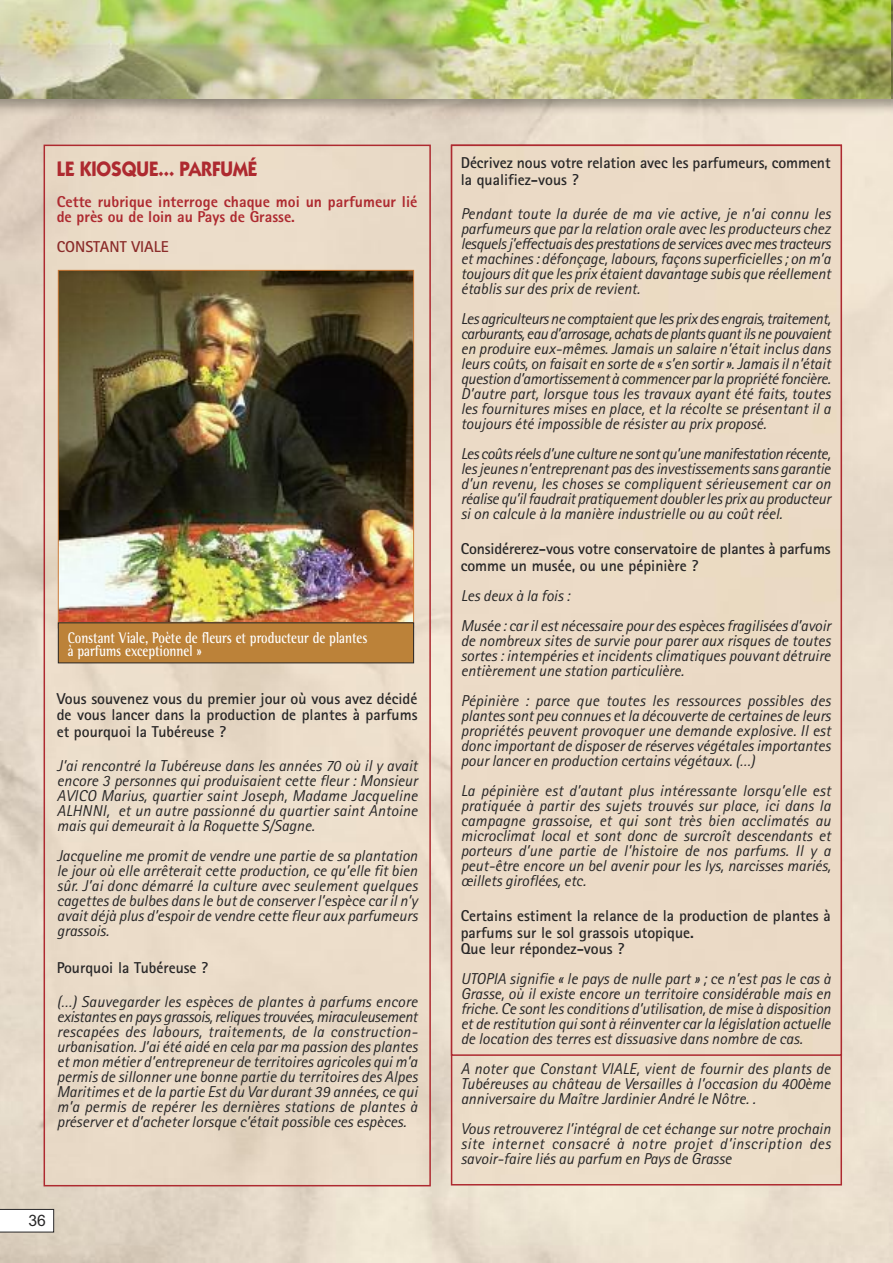
<style>
.page{position:relative;width:893px;height:1263px;background:#fff}
.page>*{position:absolute;margin:0;border:0;box-sizing:border-box;transform-origin:0 0}
.t1{font:700 21px "Itc Kabel";color:#ae2a30;scale:.9 1}
.t2{font:italic 15.75px/15px "Rotis Sans Serif";color:#272627;text-align:justify}
.t3{font:700 15.75px/16.5px "Rotis Sans Serif";color:#272627}
.t4{font:800 15.75px/15.3px "Rotis Sans Serif";color:#ae2a30}
.t5{font:700 15.75px/13.5px "Rotis Semi Serif";color:#fff;scale:.8 1}
.t6{font:700 15.75px "Rotis Sans Serif";color:#8b2c2a}
.t7{font:15.75px "Arial";color:#272627}
</style>
<div class="page">
<img style="left:0;top:118px;width:893px;height:1145px">
<svg style="left:0;top:1209px;width:54px;height:23px"></svg>
<div style="left:454px;top:148px;width:385px;height:1034px;background:#ebdac6"></div>
<div style="left:451px;top:145px;width:391px;height:911px;border:2px solid #ae2a30"></div>
<div style="left:47px;top:148px;width:381px;height:1035px;background:#ebdcc9"></div>
<div style="left:44px;top:145px;width:387px;height:1041px;border:2px solid #ae2a30"></div>
<hr style="left:891px;top:0;width:2px;height:99px;background:#1c3861">
<svg style="left:891px;top:99px;width:2px;height:19px"></svg>
<img style="left:0;top:0;width:891px;height:99px">
<img style="left:60px;top:272px;width:352px;height:350px">
<div style="left:58px;top:623px;width:356px;height:40px;background:#bc8239"></div>
<div style="left:58px;top:622px;width:356px;height:41px;border:1px solid #272627"></div>
<h1 class="t1" style="left:57px;top:161px;width:224px">LE KIOSQUE... PARFUMÉ</h1>
<p class="t4" style="left:57px;top:195px;width:362px">Cette rubrique interroge chaque moi un parfumeur lié de près ou de loin au Pays de Grasse.</p>
<p class="t6" style="left:57px;top:241px;width:113px">CONSTANT VIALE</p>
<p class="t5" style="left:68px;top:632px;width:376px">Constant Viale, Poète de fleurs et producteur de plantes à parfums exceptionnel »</p>
<p class="t3" style="left:57px;top:692px;width:362px;text-align:justify">Vous souvenez vous du premier jour où vous avez décidé de vous lancer dans la production de plantes à parfums et pourquoi la Tubéreuse ?</p>
<p class="t2" style="left:57px;top:759px;width:362px">J’ai rencontré la Tubéreuse dans les années 70 où il y avait encore 3 personnes qui produisaient cette fleur : Monsieur AVICO Marius, quartier saint Joseph, Madame Jacqueline ALHNNI, et un autre passionné du quartier saint Antoine mais qui demeurait à la Roquette S/Sagne.</p>
<p class="t2" style="left:57px;top:849px;width:362px">Jacqueline me promit de vendre une partie de sa plantation le jour où elle arrêterait cette production, ce qu’elle fit bien sûr. J’ai donc démarré la culture avec seulement quelques cagettes de bulbes dans le but de conserver l’espèce car il n’y avait déjà plus d’espoir de vendre cette fleur aux parfumeurs grassois.</p>
<p class="t3" style="left:57px;top:961px;width:153px">Pourquoi la Tubéreuse ?</p>
<p class="t2" style="left:57px;top:996px;width:362px">(…) Sauvegarder les espèces de plantes à parfums encore existantes en pays grassois, reliques trouvées, miraculeusement rescapées des labours, traitements, de la construction&shy;urbanisation. J’ai été aidé en cela par ma passion des plantes et mon métier d’entrepreneur de territoires agricoles qui m’a permis de sillonner une bonne partie du territoires des Alpes Maritimes et de la partie Est du Var durant 39 années, ce qui m’a permis de repérer les dernières stations de plantes à préserver et d’acheter lorsque c’était possible ces espèces.</p>
<p class="t7" style="left:29px;top:1212px;width:19px">36</p>
<p class="t3" style="left:461px;top:156px;width:371px">Décrivez nous votre relation avec les parfumeurs, comment la qualifiez-vous ?</p>
<p class="t2" style="left:461px;top:208px;width:371px">Pendant toute la durée de ma vie active, je n’ai connu les parfumeurs que par la relation orale avec les producteurs chez lesquelsj’effectuais des prestations de services avecmestracteurs et machines : défonçage, labours, façons superficielles ; on m’a toujours dit que les prix étaient davantage subis que réellement établis sur des prix de revient.</p>
<p class="t2" style="left:461px;top:313px;width:371px">Lesagriculteursne comptaientque lesprixdes engrais,traitement, carburants, eaud’arrosage,achatsdeplantsquantilsnepouvaient en produire eux-mêmes. Jamais un salaire n’était inclus dans leurs coûts, on faisait en sorte de « s’en sortir ». Jamais il n’était question d’amortissement à commencer parla propriété foncière.<br>D’autre part, lorsque tous les travaux ayant été faits, toutes les fournitures mises en place, et la récolte se présentant il a toujours été impossible de résister au prix proposé.</p>
<p class="t2" style="left:461px;top:448px;width:371px">Les coûtsréelsd’une culturene sontqu’unemanifestationrécente, lesjeunes n’entreprenant pas des investissements sans garantie d’un revenu, les choses se compliquent sérieusement car on réalise qu’il faudrait pratiquement doubler les prix au producteur si on calcule à la manière industrielle ou au coût réel.</p>
<p class="t3" style="left:461px;top:542px;width:371px">Considérerez-vous votre conservatoire de plantes à parfums comme un musée, ou une pépinière ?</p>
<p class="t2" style="left:461px;top:582px;width:371px;line-height:30px">Les deux à la fois :<br>Musée : car il est nécessaire pour des espèces fragilisées d’avoir</p>
<p class="t2" style="left:461px;top:634px;width:371px">de nombreux sites de survie pour parer aux risques de toutes sortes : intempéries et incidents climatiques pouvant détruire entièrement une station particulière.</p>
<p class="t2" style="left:461px;top:694px;width:371px">Pépinière : parce que toutes les ressources possibles des plantes sont peu connues et la découverte de certaines de leurs propriétés peuvent provoquer une demande explosive. Il est donc important de disposer de réserves végétales importantes pour lancer en production certains végétaux. (…)</p>
<p class="t2" style="left:461px;top:784px;width:371px">La pépinière est d’autant plus intéressante lorsqu’elle est pratiquée à partir des sujets trouvés sur place, ici dans la campagne grassoise, et qui sont très bien acclimatés au microclimat local et sont donc de surcroît descendants et porteurs d’une partie de l’histoire de nos parfums. Il y a peut-être encore un bel avenir pour les lys, narcisses mariés, œillets giroflées, etc.</p>
<p class="t3" style="left:461px;top:909px;width:371px">Certains estiment la relance de la production de plantes à parfums sur le sol grassois utopique.<br>Que leur répondez-vous ?</p>
<p class="t2" style="left:461px;top:973px;width:371px">UTOPIA signifie « le pays de nulle part » ; ce n’est pas le cas à Grasse, où il existe encore un territoire considérable mais en friche. Ce sont les conditions d’utilisation, de mise à disposition et de restitution qui sont à réinventer car la législation actuelle de location des terres est dissuasive dans nombre de cas.</p>
<p class="t2" style="left:461px;top:1063px;width:371px">A noter que Constant VIALE, vient de fournir des plants de Tubéreuses au château de Versailles à l’occasion du 400ème anniversaire du Maître Jardinier André le Nôtre. .</p>
<p class="t2" style="left:461px;top:1123px;width:371px">Vous retrouverez l’intégral de cet échange sur notre prochain site internet consacré à notre projet d’inscription des savoir-faire liés au parfum en Pays de Grasse</p>
</div>
